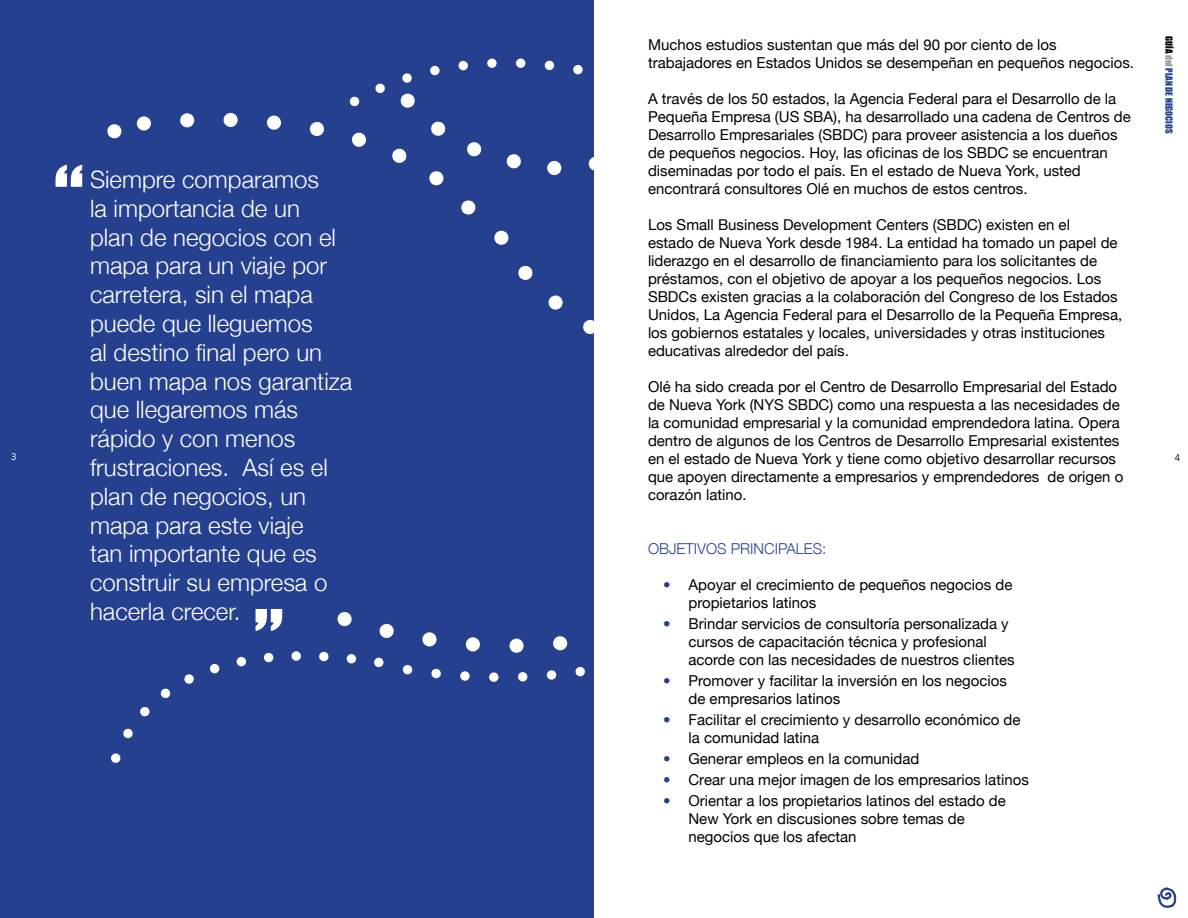
<style>
.page{position:relative;width:1188px;height:918px;background:#fff}
.page>*{position:absolute;margin:0;border:0;box-sizing:border-box;transform-origin:0 0}
.t1{font:86.4px "Impact";color:#fff}
.t2{font:300 24px/28.8px "Helvetica Neue";color:#fff}
.t3{font:15px/18px "Helvetica Neue";color:#000}
.t4{font:300 15px "Helvetica Neue";color:#25408f}
.t5{font:9px "Impact";color:#25408f}
.t6{font:9px "News Gothic";color:#000}
.t7{font:9px "News Gothic";color:#fff}
.s1{color:#25408f}
.s2{color:#000}
.s3{color:#939598}
</style>
<div class="page">
<svg style="left:1157px;top:887px;width:20px;height:21px"></svg>
<div style="left:0;top:0;width:594px;height:918px;background:#25408f"></div>
<svg style="left:107px;top:124px;width:487px;height:210px"></svg>
<svg style="left:111px;top:612px;width:474px;height:151px"></svg>
<svg style="left:136px;top:58px;width:458px;height:157px"></svg>
<p class="t7" style="left:11px;top:452px;width:7px">3</p>
<h1 class="t1" style="left:54px;top:146px;width:31px">“</h1>
<p class="t2" style="left:90px;top:164px;width:264px">Siempre comparamos<br>la importancia de un<br>plan de negocios con el mapa para un viaje por carretera, sin el mapa puede que lleguemos<br>al destino final pero un buen mapa nos garantiza que llegaremos más rápido y con menos frustraciones. Así es el plan de negocios, un mapa para este viaje<br>tan importante que es construir su empresa o hacerla crecer.</p>
<h1 class="t1" style="left:254px;top:590px;width:31px">”</h1>
<p class="t3" style="left:648px;top:36px;width:488px">Muchos estudios sustentan que más del 90 por ciento de los trabajadores en Estados Unidos se desempeñan en pequeños negocios.</p>
<p class="t3" style="left:648px;top:90px;width:484px">A través de los 50 estados, la Agencia Federal para el Desarrollo de la Pequeña Empresa (US SBA), ha desarrollado una cadena de Centros de Desarrollo Empresariales (SBDC) para proveer asistencia a los dueños de pequeños negocios. Hoy, las oficinas de los SBDC se encuentran diseminadas por todo el país. En el estado de Nueva York, usted encontrará consultores Olé en muchos de estos centros.</p>
<p class="t3" style="left:648px;top:216px;width:476px">Los Small Business Development Centers (SBDC) existen en el<br>estado de Nueva York desde 1984. La entidad ha tomado un papel de liderazgo en el desarrollo de financiamiento para los solicitantes de préstamos, con el objetivo de apoyar a los pequeños negocios. Los SBDCs existen gracias a la colaboración del Congreso de los Estados Unidos, La Agencia Federal para el Desarrollo de la Pequeña Empresa, los gobiernos estatales y locales, universidades y otras instituciones educativas alrededor del país.</p>
<p class="t3" style="left:648px;top:378px;width:477px">Olé ha sido creada por el Centro de Desarrollo Empresarial del Estado de Nueva York (NYS SBDC) como una respuesta a las necesidades de la comunidad empresarial y la comunidad emprendedora latina. Opera dentro de algunos de los Centros de Desarrollo Empresarial existentes en el estado de Nueva York y tiene como objetivo desarrollar recursos que apoyen directamente a empresarios y emprendedores de origen o corazón latino.</p>
<p class="t4" style="left:648px;top:540px;width:140px">Objetivos Principales</p>
<p class="t4" style="left:822px;top:540px;width:6px">:</p>
<p class="t3" style="left:688px;top:576px;width:325px;text-indent:-26px"><span class="s1">•</span> Apoyar el crecimiento de pequeños negocios de propietarios latinos</p>
<p class="t3" style="left:688px;top:615px;width:328px;text-indent:-26px"><span class="s1">•</span> Brindar servicios de consultoría personalizada y cursos de capacitación técnica y profesional acorde con las necesidades de nuestros clientes</p>
<p class="t3" style="left:688px;top:672px;width:320px;text-indent:-26px"><span class="s1">•</span> Promover y facilitar la inversión en los negocios de empresarios latinos</p>
<p class="t3" style="left:688px;top:711px;width:333px;text-indent:-26px"><span class="s1">•</span> Facilitar el crecimiento y desarrollo económico de la comunidad latina</p>
<p class="t3" style="left:663px;top:750px;width:258px"><span class="s1">•</span> Generar empleos en la comunidad</p>
<p class="t3" style="left:663px;top:771px;width:367px"><span class="s1">•</span> Crear una mejor imagen de los empresarios latinos</p>
<p class="t3" style="left:688px;top:792px;width:319px;text-indent:-26px"><span class="s1">•</span> Orientar a los propietarios latinos del estado de<br>New York en discusiones sobre temas de negocios que los afectan</p>
<p class="t5" style="left:1174px;top:36px;width:99px;rotate:90deg"><span class="s2">GUÍA</span> <span class="s3">del</span> PLAN DE NEGOCIOS</p>
<p class="t6" style="left:1175px;top:452px;width:7px">4</p>
</div>
